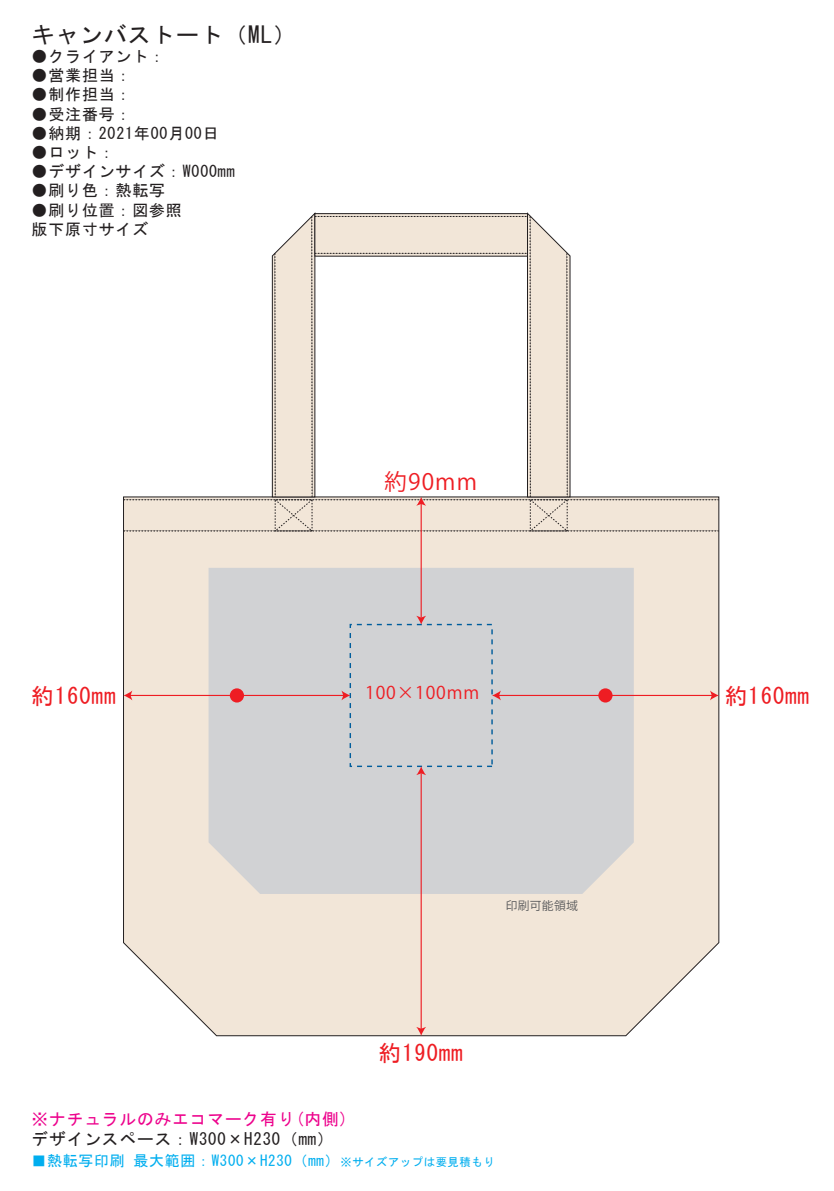
<style>
.page{position:relative;width:834px;height:1191px;background:#fff}
.page>*{position:absolute;margin:0;border:0;box-sizing:border-box;transform-origin:0 0}
.t1{font:22.9px "MS Gothic";letter-spacing:.05em;color:#231f20}
.t2{font:22.5px "MS Gothic";letter-spacing:.05em;color:#ee1d23}
.t3{font:22.5px "Koz Go Pr 6 N";letter-spacing:.05em;color:#ee1d23}
.t4{font:17.5px "Koz Go Pr 6 N";letter-spacing:.05em;color:#ee1d23}
.t5{font:16.75px "MS Gothic";letter-spacing:.05em;color:#231f20}
.t6{font:16.75px "MS Gothic";letter-spacing:.05em;color:#ed028c}
.t7{font:16px/19.2px "MS Gothic";letter-spacing:.05em;color:#231f20}
.t8{font:14.9px "MS Gothic";letter-spacing:.05em;color:#00aeef}
.t9{font:11.75px "Koz Go Pr 6 N";letter-spacing:.025em;color:#57585a}
.s1{font-size:11.35px}
</style>
<div class="page">
<div style="left:123px;top:496px;width:596px;height:540px;background:#f2e6d8"></div>
<div style="left:209px;top:568px;width:425px;height:326px;background:#d1d2d4"></div>
<div style="left:350px;top:624px;width:143px;height:143px;border:1px dashed #005d9c"></div>
<hr style="left:421px;top:503px;width:1px;height:114px;background:#ee1d23">
<svg style="left:416px;top:616px;width:10px;height:8px"></svg>
<svg style="left:124px;top:212px;width:595px;height:320px"></svg>
<hr style="left:421px;top:773px;width:1px;height:256px;background:#ee1d23">
<svg style="left:416px;top:1027px;width:10px;height:8px"></svg>
<svg style="left:416px;top:766px;width:10px;height:9px"></svg>
<hr style="left:130px;top:695px;width:215px;height:1px;background:#ee1d23">
<svg style="left:341px;top:690px;width:9px;height:10px"></svg>
<svg style="left:124px;top:690px;width:8px;height:10px"></svg>
<div style="left:230px;top:688px;width:14px;height:14px;background:#ee1d23;border-radius:50%"></div>
<hr style="left:498px;top:695px;width:215px;height:1px;background:#ee1d23">
<svg style="left:710px;top:690px;width:9px;height:10px"></svg>
<svg style="left:492px;top:690px;width:9px;height:10px"></svg>
<div style="left:598px;top:688px;width:14px;height:14px;background:#ee1d23;border-radius:50%"></div>
<h1 class="t1" style="left:32px;top:23px;width:290px">キャンバストート（ML）　</h1>
<p class="t7" style="left:32px;top:47px;width:135px">●クライアント：</p>
<p class="t7" style="left:32px;top:66px;width:101px">●営業担当：</p>
<p class="t7" style="left:32px;top:85px;width:101px">●制作担当：</p>
<p class="t7" style="left:32px;top:104px;width:101px">●受注番号：</p>
<p class="t7" style="left:32px;top:123px;width:189px">●納期：2021年00月00日</p>
<p class="t7" style="left:32px;top:143px;width:85px">●ロット：</p>
<p class="t7" style="left:32px;top:162px;width:205px">●デザインサイズ：W000mm</p>
<p class="t7" style="left:32px;top:181px;width:135px">●刷り色：熱転写</p>
<p class="t7" style="left:32px;top:200px;width:152px">●刷り位置：図参照版下原寸サイズ</p>
<h2 class="t3" style="left:385px;top:469px;width:94px">約90mm</h2>
<h2 class="t2" style="left:31px;top:684px;width:86px">約160mm</h2>
<p class="t4" style="left:365px;top:683px;width:115px">100×100mm</p>
<h2 class="t2" style="left:725px;top:684px;width:86px">約160mm</h2>
<p class="t9" style="left:506px;top:898px;width:74px">印刷可能領域</p>
<h2 class="t2" style="left:378px;top:1041px;width:86px">約190mm</h2>
<p class="t6" style="left:32px;top:1110px;width:318px">※ナチュラルのみエコマーク有り(内側)</p>
<p class="t5" style="left:32px;top:1131px;width:304px">デザインスペース：W300×H230（mm）</p>
<p class="t8" style="left:32px;top:1153px;width:465px">■熱転写印刷 最大範囲：W300×H230（mm）<span class="s1">※サイズアップは要見積もり</span></p>
</div>
